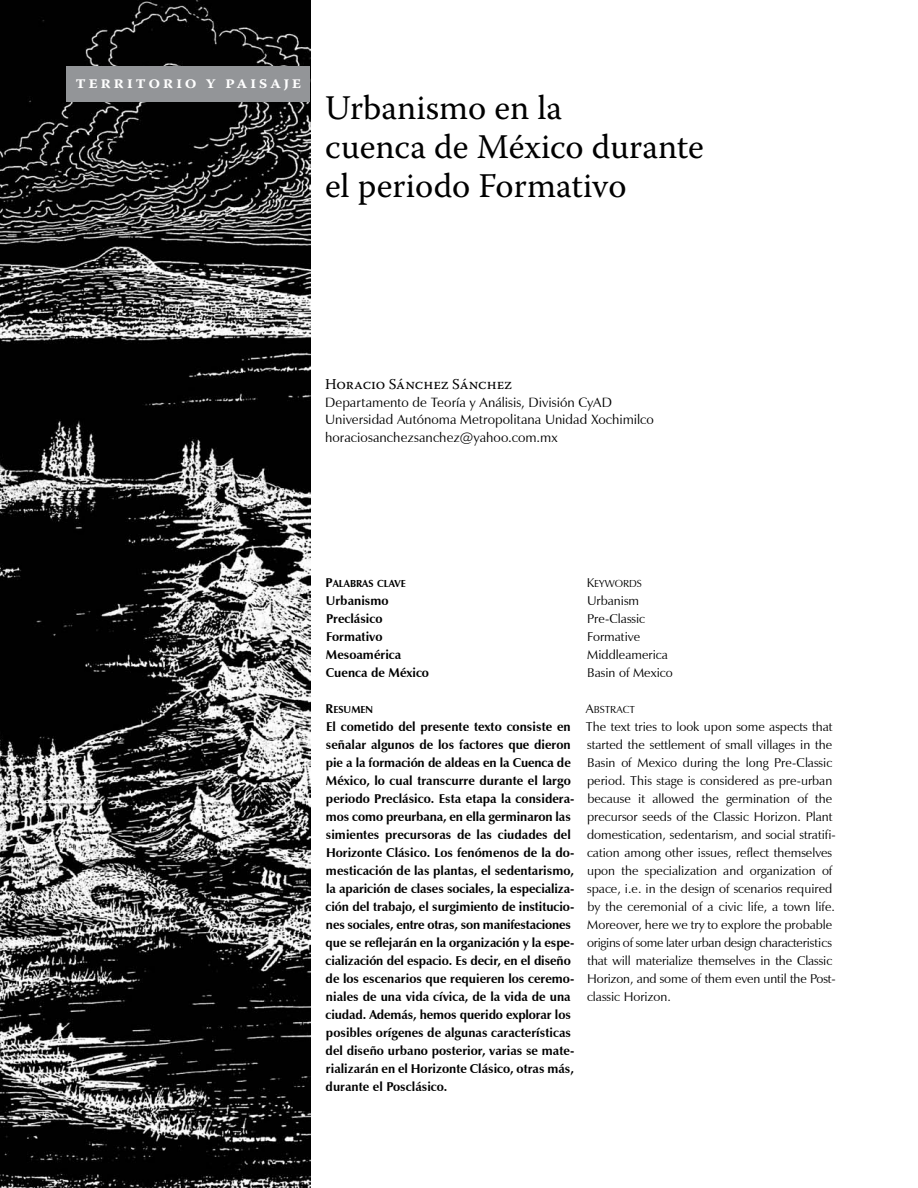
<style>
.page{position:relative;width:918px;height:1188px;background:#fff}
.page>*{position:absolute;margin:0;border:0;box-sizing:border-box;transform-origin:0 0}
.t1{font:34.5px/39px "Warnock Pro";color:#000}
.t2{font:600 18px "Warnock Pro";letter-spacing:.14em;color:#fff}
.t3{font:15px "Warnock Pro";color:#000}
.t4{font:13.5px/18px "Zapf Humanist 601 BT";color:#000}
.t5{font:700 12.75px/18px "Zapf Humanist 601 BT";color:#000}
.t6{font:12.75px/18px "Zapf Humanist 601 BT";color:#000}
.t7{font:10.2px "Zapf Humanist 601 BT Bold SC800";color:#000}
.t8{font:10.2px "Zapf Humanist 601 BT Roman SC800";color:#000}
.s1{font-size:12.75px}
</style>
<div class="page">
<img style="left:0;top:0;width:310px;height:1188px">
<div style="left:67px;top:66px;width:243px;height:36px;background:#939598"></div>
<p class="t2" style="left:76px;top:71px;width:227px">territorio y paisaje</p>
<p class="t1" style="left:325px;top:88px;width:380px">Urbanismo en la<br>cuenca de México durante el periodo Formativo</p>
<p class="t3" style="left:325px;top:375px;width:188px">Horacio Sánchez Sánchez</p>
<p class="t4" style="left:325px;top:393px;width:330px">Departamento de Teoría y Análisis, División CyAD<br>Universidad Autónoma Metropolitana Unidad Xochimilco horaciosanchezsanchez@yahoo.com.mx</p>
<p class="t7" style="left:326px;top:577px;width:82px"><span class="s1">P</span>ALABRAS CLAVE</p>
<p class="t5" style="left:326px;top:591px;width:105px">Urbanismo<br>Preclásico<br>Formativo<br>Mesoamérica<br>Cuenca de México</p>
<p class="t7" style="left:326px;top:703px;width:49px"><span class="s1">R</span>ESUMEN</p>
<p class="t5" style="left:326px;top:717px;width:250px">El cometido del presente texto consiste en señalar algunos de los factores que dieron pie a la formación de aldeas en la Cuenca de México, lo cual transcurre durante el largo periodo Preclásico. Esta etapa la considera&shy;mos como preurbana, en ella germinaron las simientes precursoras de las ciudades del Horizonte Clásico. Los fenómenos de la do&shy;mesticación de las plantas, el sedentarismo, la aparición de clases sociales, la especializa&shy;ción del trabajo, el surgimiento de institucio&shy;nes sociales, entre otras, son manifestaciones que se reflejarán en la organización y la espe&shy;cialización del espacio. Es decir, en el diseño de los escenarios que requieren los ceremo&shy;niales de una vida cívica, de la vida de una ciudad. Además, hemos querido explorar los posibles orígenes de algunas características del diseño urbano posterior, varias se mate&shy;rializarán en el Horizonte Clásico, otras más, durante el Posclásico.</p>
<p class="t8" style="left:587px;top:577px;width:57px"><span class="s1">K</span>EYWORDS</p>
<p class="t6" style="left:587px;top:591px;width:87px">Urbanism<br>Pre-Classic<br>Formative<br>Middleamerica<br>Basin of Mexico</p>
<p class="t8" style="left:586px;top:703px;width:51px"><span class="s1">A</span>BSTRACT</p>
<p class="t6" style="left:586px;top:717px;width:251px">The text tries to look upon some aspects that started the settlement of small villages in the Basin of Mexico during the long Pre-Classic period. This stage is considered as pre-urban because it allowed the germination of the precursor seeds of the Classic Horizon. Plant domestication, sedentarism, and social stratifi&shy;cation among other issues, reflect themselves upon the specialization and organization of space, i.e. in the design of scenarios required by the ceremonial of a civic life, a town life.<br>Moreover, here we try to explore the probable origins of some later urban design characteristics that will materialize themselves in the Classic Horizon, and some of them even until the Post&shy;classic Horizon.</p>
</div>
